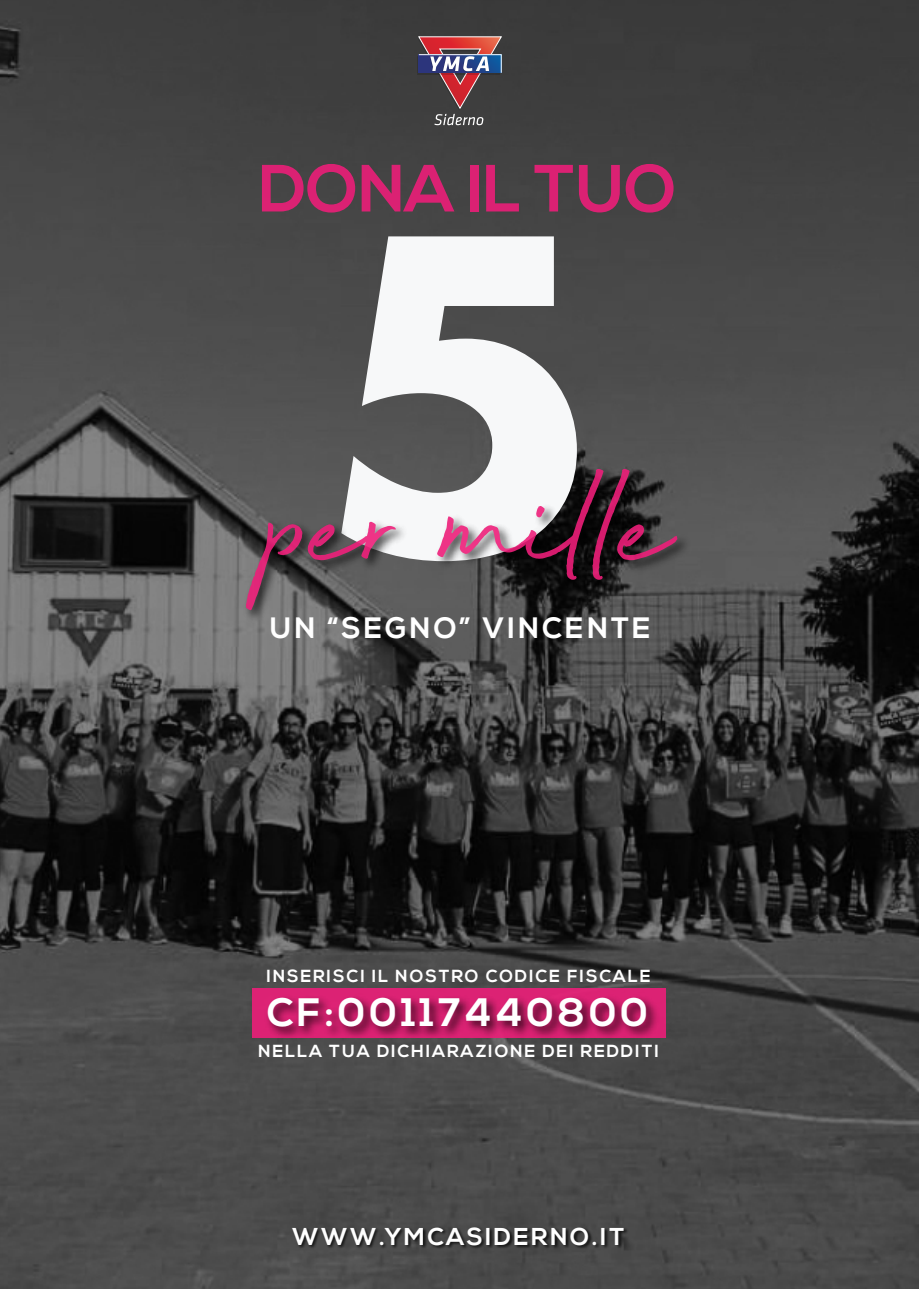
<style>
.page{position:relative;width:919px;height:1289px;background:#fff}
.page>*{position:absolute;margin:0;border:0;box-sizing:border-box;transform-origin:0 0}
.t1{font:700 418.95px "Futura";color:#f7f8f9}
.t2{font:181.2px "Beyond Infinity";color:#ed1e79}
.t3{font:700 66.6px "Nexa";letter-spacing:-.01em;color:#ed1e79}
.t4{font:700 39.6px "Nexa";letter-spacing:.1em;color:#fff}
.t5{font:700 29.4px "Nexa";letter-spacing:.1em;color:#fff}
.t6{font:700 24.3px "Nexa";letter-spacing:.1em;color:#fff}
.t7{font:700 17.55px "Nexa";letter-spacing:.1em;color:#fff}
</style>
<div class="page">
<img style="left:0;top:0;width:918px;height:1288px">
<img style="left:240px;top:427px;width:454px;height:232px">
<img style="left:261px;top:986px;width:408px;height:68px">
<img style="left:290px;top:1221px;width:342px;height:36px">
<div style="left:417px;top:56px;width:83px;height:18px;background:#333"></div>
<svg style="left:418px;top:36px;width:83px;height:89px;background:#72525d"></svg>
<h3 class="t3" style="left:259px;top:150px;width:419px">DONA IL TUO</h3>
<h1 class="t1" style="left:319px;top:92px;width:286px">5</h1>
<h2 class="t2" style="left:265px;top:432px;width:408px">per mille</h2>
<h3 class="t5" style="left:270px;top:611px;width:382px">UN “SEGNO” VINCENTE</h3>
<p class="t7" style="left:266px;top:966px;width:386px">INSERISCI IL NOSTRO CODICE FISCALE</p>
<h3 class="t4" style="left:267px;top:989px;width:383px">CF:00117440800</h3>
<p class="t7" style="left:258px;top:1040px;width:402px">NELLA TUA DICHIARAZIONE DEI REDDITI</p>
<h3 class="t6" style="left:292px;top:1222px;width:334px">WWW.YMCASIDERNO.IT</h3>
</div>
